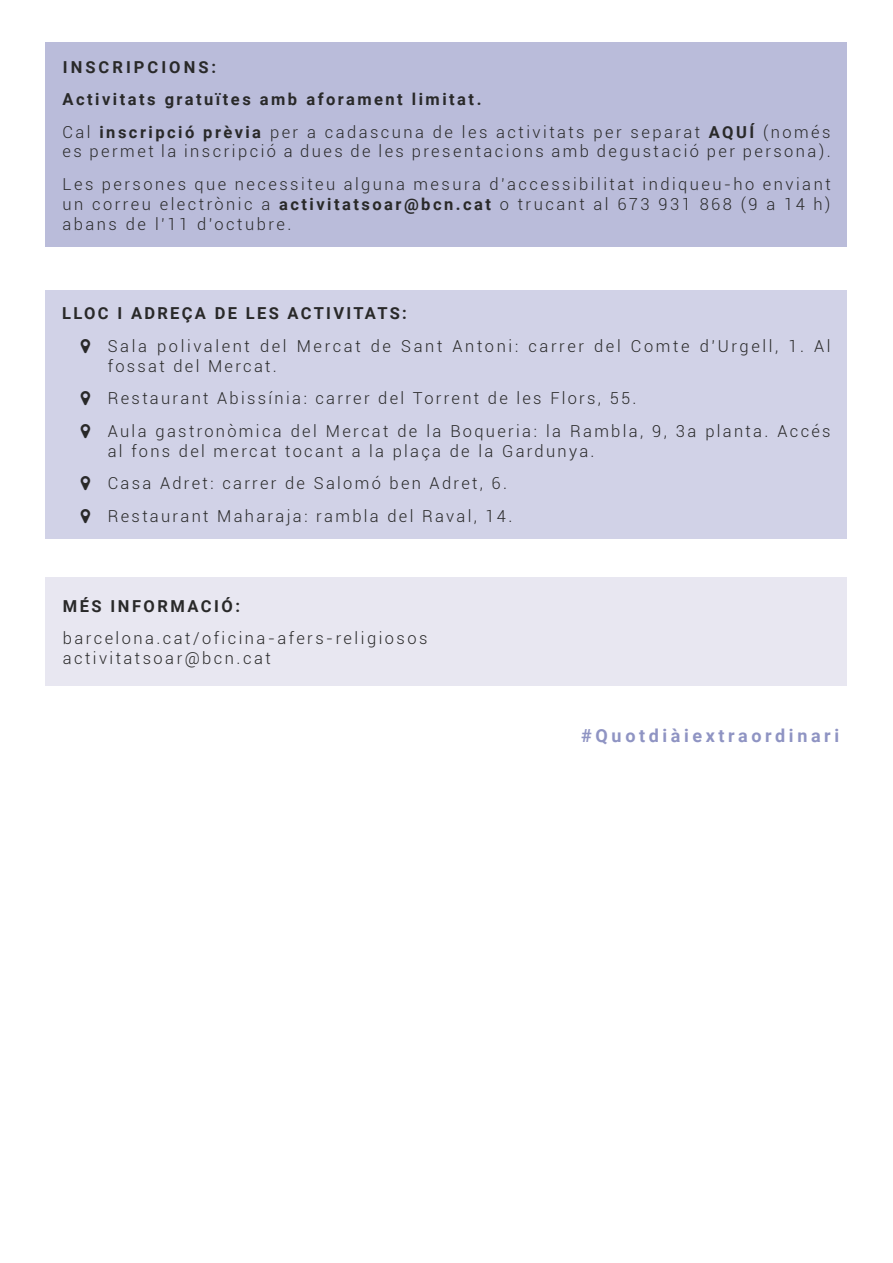
<style>
.page{position:relative;width:893px;height:1263px;background:#fff}
.page>*{position:absolute;margin:0;border:0;box-sizing:border-box;transform-origin:0 0}
.t1{font:700 18px "Roboto";letter-spacing:.2em;color:#8f94c3}
.Cuerpo_A{font:300 16.5px/19.8px "Roboto";letter-spacing:.15em;color:#292929}
.Cuerpo_A-2{font:700 16.5px "Roboto";letter-spacing:.15em;color:#292929}
.Cuerpo_A-3{font:700 16.5px "Roboto";letter-spacing:.185em;color:#292929}
.s1{font-weight:700}
</style>
<div class="page">
<div style="left:46px;top:43px;width:801px;height:204px;background:#babcda"></div>
<div style="left:46px;top:290px;width:801px;height:249px;background:#d1d2e7"></div>
<div style="left:46px;top:577px;width:801px;height:109px;background:#e8e7f1"></div>
<p class="Cuerpo_A-3" style="left:63px;top:55px;width:155px">INSCRIPCIONS:</p>
<p class="Cuerpo_A-2" style="left:63px;top:88px;width:420px">Activitats gratuïtes amb aforament limitat.</p>
<p class="Cuerpo_A" style="left:63px;top:121px;width:770px">Cal <span class="s1">inscripció prèvia</span> per a cadascuna de les activitats per separat <span class="s1">AQUÍ</span> (només es permet la inscripció a dues de les presentacions amb degustació per persona).</p>
<p class="Cuerpo_A" style="left:63px;top:174px;width:770px;text-align:justify">Les persones que necessiteu alguna mesura d’accessibilitat indiqueu-ho enviant un correu electrònic a <span class="s1">activitatsoar@bcn.cat</span> o trucant al 673 931 868 (9 a 14 h) abans de l’11 d’octubre.</p>
<p class="Cuerpo_A-2" style="left:62px;top:302px;width:346px">LLOC I ADREÇA DE LES ACTIVITATS:</p>
<p class="Cuerpo_A" style="left:108px;top:335px;width:724px">Sala polivalent del Mercat de Sant Antoni: carrer del Comte d’Urgell, 1. Al fossat del Mercat.</p>
<p class="Cuerpo_A" style="left:108px;top:388px;width:530px">Restaurant Abissínia: carrer del Torrent de les Flors, 55.</p>
<p class="Cuerpo_A" style="left:108px;top:420px;width:724px">Aula gastronòmica del Mercat de la Boqueria: la Rambla, 9, 3a planta. Accés al fons del mercat tocant a la plaça de la Gardunya.</p>
<p class="Cuerpo_A" style="left:108px;top:473px;width:401px">Casa Adret: carrer de Salomó ben Adret, 6.</p>
<p class="Cuerpo_A" style="left:108px;top:505px;width:406px">Restaurant Maharaja: rambla del Raval, 14.</p>
<p class="Cuerpo_A-2" style="left:63px;top:594px;width:179px">MÉS INFORMACIÓ:</p>
<p class="Cuerpo_A" style="left:63px;top:628px;width:366px">barcelona.cat/oficina-afers-religiosos</p>
<p class="Cuerpo_A" style="left:63px;top:647px;width:209px">activitatsoar@bcn.cat</p>
<p class="t1" style="left:581px;top:723px;width:259px">#Quotdiàiextraordinari</p>
</div>
